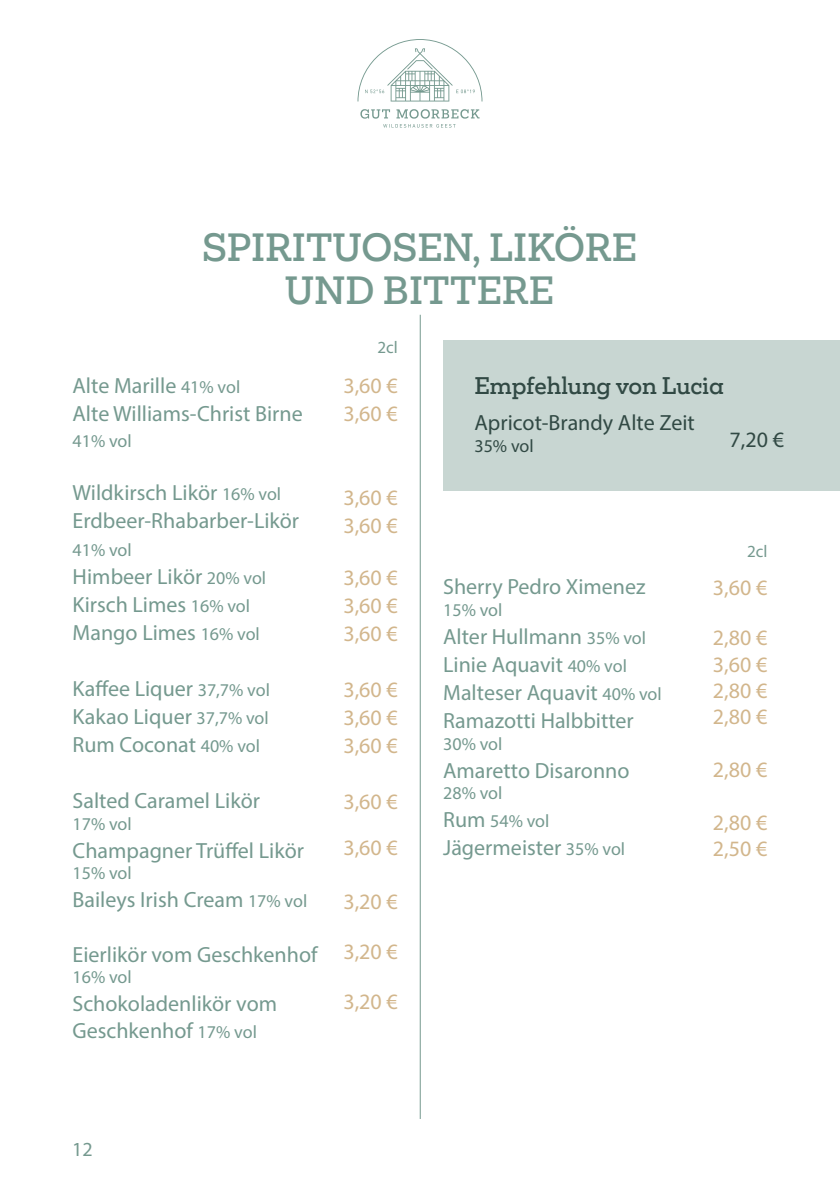
<style>
.page{position:relative;width:840px;height:1191px;background:#fff}
.page>*{position:absolute;margin:0;border:0;box-sizing:border-box;transform-origin:0 0}
.t1{font:500 36px/43.2px "Mokoko";color:#75998f;text-align:center}
.t2{font:22px/28px "Myriad Pro";color:#75998f}
.t3{font:22px/28px "Myriad Pro";color:#d2b68c}
.t4{font:22px "Myriad Pro";color:#314944}
.t5{font:500 22px "Mokoko";color:#314944}
.t6{font:20px "Myriad Pro";color:#75998f}
.t7{font:18px/28px "Myriad Pro";color:#75998f}
.t8{font:18px "Myriad Pro";color:#314944}
.t9{font:17px "Myriad Pro";color:#75998f}
.s1{font-size:18px}
.s2{font-size:22px}
</style>
<div class="page">
<svg style="left:360px;top:109px;width:119px;height:19px"></svg>
<svg style="left:357px;top:39px;width:125px;height:62px"></svg>
<hr style="left:419px;top:315px;width:1px;height:804px;background:#75998f">
<div style="left:443px;top:340px;width:396px;height:150px;background:#c8d6d2"></div>
<h1 class="t1" style="left:202px;top:226px;width:436px">SPIRITUOSEN, LIKÖRE<br>UND BITTERE</h1>
<p class="t9" style="left:377px;top:337px;width:22px">2cl</p>
<p class="t3" style="left:343px;top:371px;width:56px">3,60 €<br>3,60 €</p>
<p class="t5" style="left:474px;top:371px;width:251px">Empfehlung von Lucia</p>
<p class="t4" style="left:474px;top:409px;width:222px">Apricot-Brandy Alte Zeit</p>
<p class="t8" style="left:474px;top:434px;width:61px">35% vol</p>
<p class="t4" style="left:729px;top:426px;width:56px">7,20 €</p>
<p class="t2" style="left:72px;top:371px;width:231px">Alte Marille <span class="s1">41% vol<br></span>Alte Williams-Christ Birne</p>
<p class="t7" style="left:72px;top:427px;width:61px">41% vol</p>
<p class="t2" style="left:72px;top:478px;width:228px">Wildkirsch Likör <span class="s1">16% vol<br></span>Erdbeer-Rhabarber-Likör</p>
<p class="t7" style="left:72px;top:536px;width:61px">41% vol</p>
<p class="t2" style="left:72px;top:562px;width:195px">Himbeer Likör <span class="s1">20% vol<br></span>Kirsch Limes <span class="s1">16% vol<br></span>Mango Limes <span class="s1">16% vol</span></p>
<p class="t2" style="left:72px;top:674px;width:199px;text-align:justify">Kaffee Liquer <span class="s1">37,7% vol </span>Kakao Liquer <span class="s1">37,7% vol </span>Rum Coconat <span class="s1">40% vol</span></p>
<p class="t3" style="left:343px;top:483px;width:56px">3,60 €<br>3,60 €</p>
<p class="t3" style="left:343px;top:563px;width:56px;text-align:justify">3,60 € 3,60 € 3,60 €</p>
<p class="t3" style="left:343px;top:675px;width:56px;text-align:justify">3,60 € 3,60 € 3,60 €</p>
<p class="t3" style="left:343px;top:778px;width:56px;line-height:46px">3,60 €<br>3,60 €</p>
<p class="t3" style="left:343px;top:887px;width:56px">3,20 €</p>
<p class="t3" style="left:343px;top:937px;width:56px">3,20 €</p>
<p class="t3" style="left:343px;top:987px;width:56px">3,20 €</p>
<p class="t9" style="left:746px;top:541px;width:22px">2cl</p>
<p class="t3" style="left:712px;top:573px;width:56px">3,60 €</p>
<p class="t3" style="left:712px;top:624px;width:56px;line-height:26.4px;text-align:justify">2,80 € 3,60 € 2,80 € 2,80 €</p>
<p class="t3" style="left:712px;top:755px;width:56px">2,80 €</p>
<p class="t3" style="left:712px;top:809px;width:56px;line-height:26.4px">2,80 €<br>2,50 €</p>
<p class="t2" style="left:443px;top:573px;width:204px">Sherry Pedro Ximenez</p>
<p class="t7" style="left:443px;top:596px;width:61px">15% vol</p>
<p class="t2" style="left:443px;top:622px;width:220px">Alter Hullmann <span class="s1">35% vol<br></span>Linie Aquavit <span class="s1">40% vol<br></span>Malteser Aquavit <span class="s1">40% vol<br></span>Ramazotti Halbbitter</p>
<p class="t7" style="left:443px;top:729px;width:61px">30% vol</p>
<p class="t2" style="left:443px;top:756px;width:188px">Amaretto Disaronno</p>
<p class="t7" style="left:443px;top:779px;width:108px">28% vol<br><span class="s2">Rum</span> 54% vol</p>
<p class="t2" style="left:443px;top:833px;width:183px">Jägermeister <span class="s1">35% vol</span></p>
<p class="t2" style="left:72px;top:786px;width:189px">Salted Caramel Likör</p>
<p class="t7" style="left:72px;top:809px;width:61px">17% vol</p>
<p class="t2" style="left:72px;top:836px;width:233px">Champagner Trüffel Likör</p>
<p class="t7" style="left:72px;top:859px;width:61px">15% vol</p>
<p class="t2" style="left:72px;top:885px;width:236px">Baileys Irish Cream <span class="s1">17% vol</span></p>
<p class="t2" style="left:72px;top:940px;width:246px">Eierlikör vom Geschkenhof</p>
<p class="t7" style="left:72px;top:963px;width:61px">16% vol</p>
<p class="t2" style="left:72px;top:990px;width:206px;line-height:26.4px">Schokoladenlikör vom<br>Geschkenhof <span class="s1">17% vol</span></p>
<p class="t6" style="left:72px;top:1137px;width:22px">12</p>
</div>
